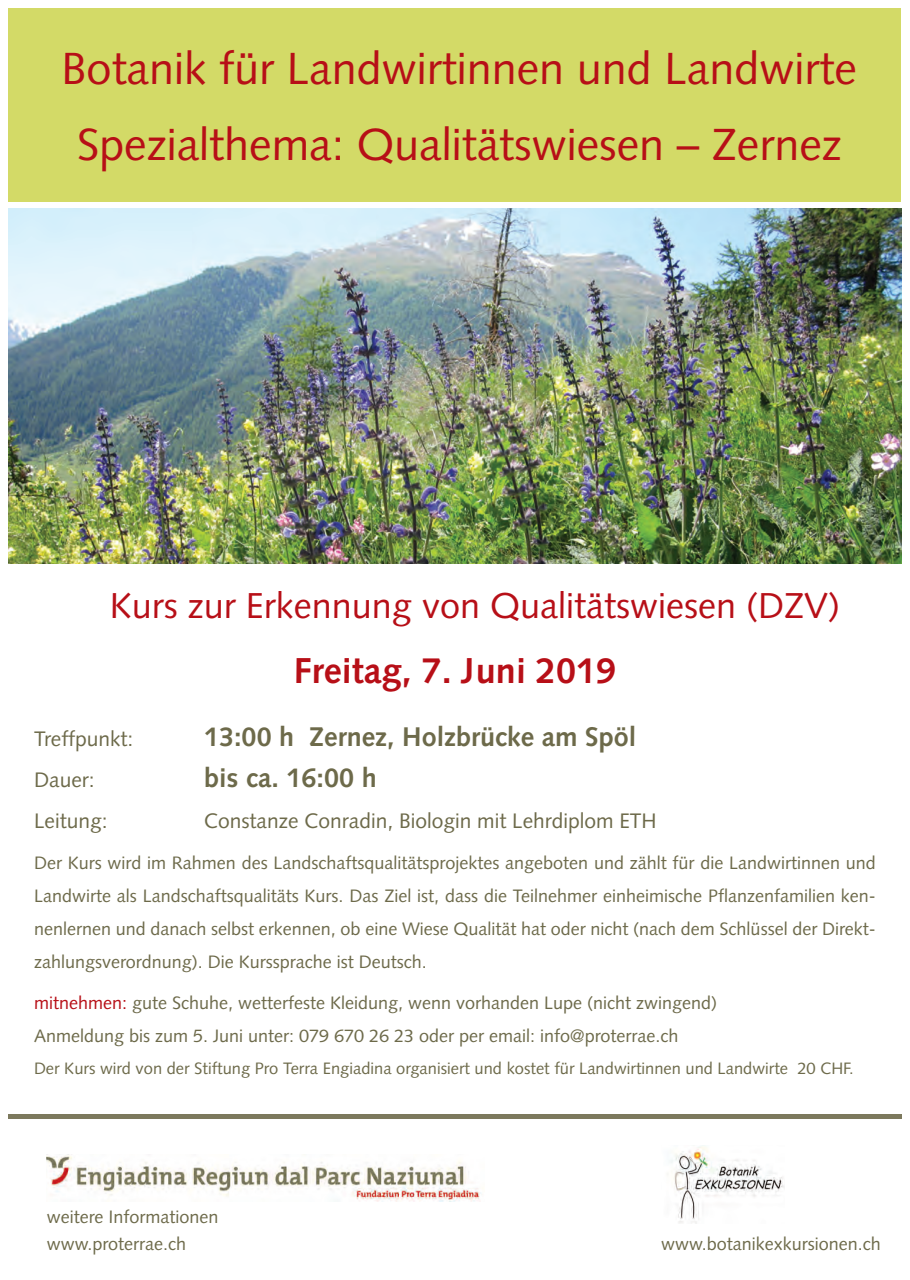
<style>
.page{position:relative;width:910px;height:1280px;background:#fff}
.page>*{position:absolute;margin:0;border:0;box-sizing:border-box;transform-origin:0 0}
.t1{font:45px/75.3px "Syntax LT Std";color:#b70f17;text-align:center}
.t2{font:36px "Syntax LT Std";color:#b70f17}
.t3{font:700 36px "Syntax LT Std";color:#b70f17}
.t4{font:700 27px "Syntax LT Std";color:#6d6a4a}
.t5{font:21px "Syntax LT Std";color:#6d6a4a}
.t6{font:18px/33px "Syntax LT Std";color:#6d6a4a}
.t7{font:16.5px "Syntax LT Std";color:#6d6a4a}
.s1{color:#b70f17}
</style>
<div class="page">
<div style="left:9px;top:9px;width:892px;height:193px;background:#d3da67"></div>
<img style="left:9px;top:208px;width:892px;height:355px">
<hr style="left:9px;top:1115px;width:893px;height:4px;background:#7c795d">
<img style="left:47px;top:1154px;width:434px;height:48px">
<img style="left:667px;top:1146px;width:117px;height:77px">
<h1 class="t1" style="left:62px;top:31px;width:797px">Botanik für Landwirtinnen und Landwirte<br>Spezialthema: Qualitätswiesen – Zernez</h1>
<h2 class="t2" style="left:110px;top:584px;width:732px">Kurs zur Erkennung von Qualitätswiesen (DZV)</h2>
<h2 class="t3" style="left:294px;top:650px;width:324px">Freitag, 7. Juni 2019</h2>
<p class="t5" style="left:34px;top:726px;width:101px">Treffpunkt:</p>
<h3 class="t4" style="left:204px;top:721px;width:434px">13:00 h Zernez, Holzbrücke am Spöl</h3>
<p class="t5" style="left:34px;top:767px;width:62px">Dauer:</p>
<h3 class="t4" style="left:204px;top:762px;width:174px">bis ca. 16:00 h</h3>
<p class="t5" style="left:34px;top:808px;width:75px">Leitung:</p>
<p class="t5" style="left:204px;top:808px;width:454px">Constanze Conradin, Biologin mit Lehrdiplom ETH</p>
<p class="t6" style="left:34px;top:847px;width:843px;text-align:justify">Der Kurs wird im Rahmen des Landschaftsqualitätsprojektes angeboten und zählt für die Landwirtinnen und Landwirte als Landschaftsqualitäts Kurs. Das Ziel ist, dass die Teilnehmer einheimische Pflanzenfamilien ken&shy;nenlernen und danach selbst erkennen, ob eine Wiese Qualität hat oder nicht (nach dem Schlüssel der Direkt&shy;zahlungsverordnung). Die Kurssprache ist Deutsch.</p>
<p class="t6" style="left:34px;top:987px;width:685px;line-height:32.5px"><span class="s1">mitnehmen:</span> gute Schuhe, wetterfeste Kleidung, wenn vorhanden Lupe (nicht zwingend)<br>Anmeldung bis zum 5. Juni unter: 079 670 26 23 oder per email: info@proterrae.ch</p>
<p class="t7" style="left:34px;top:1059px;width:821px">Der Kurs wird von der Stiftung Pro Terra Engiadina organisiert und kostet für Landwirtinnen und Landwirte 20 CHF.</p>
<p class="t6" style="left:47px;top:1203px;width:173px;line-height:27px">weitere Informationen www.proterrae.ch</p>
<p class="t6" style="left:661px;top:1227px;width:221px">www.botanikexkursionen.ch</p>
</div>
